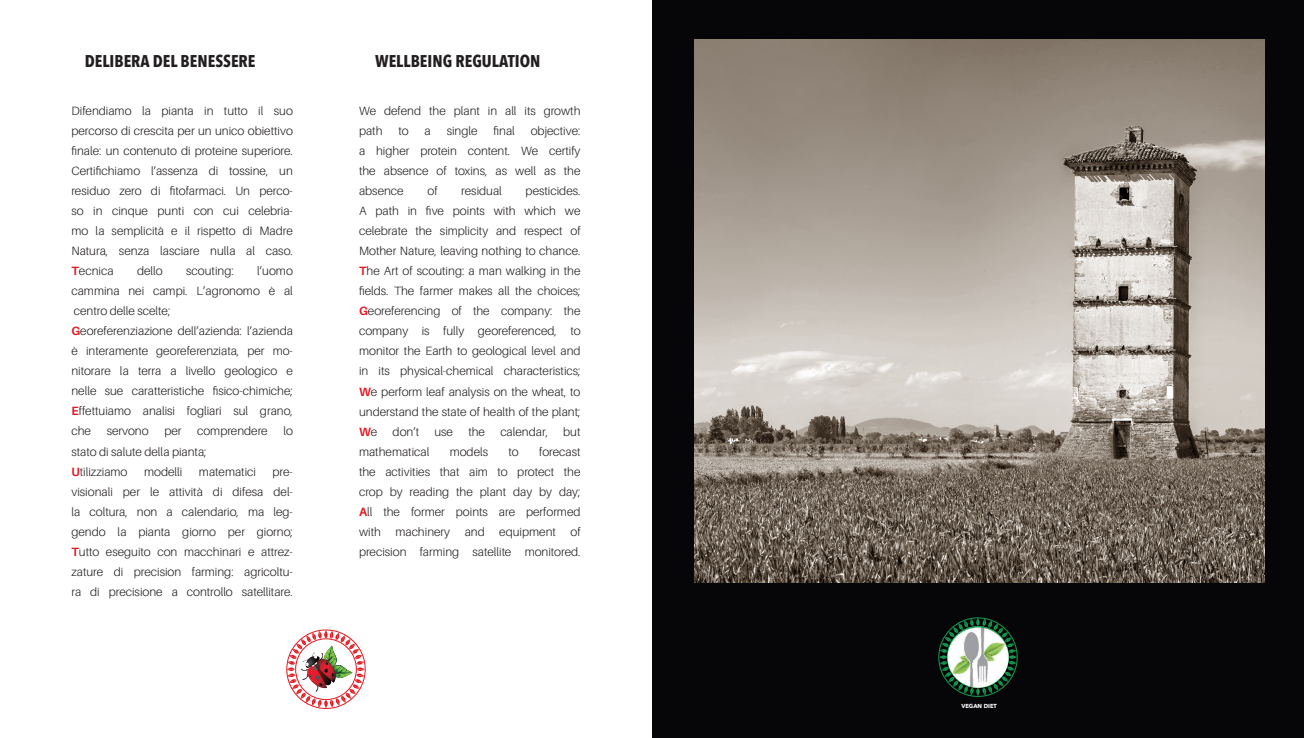
<style>
.page{position:relative;width:1304px;height:738px;background:#fff}
.page>*{position:absolute;margin:0;border:0;box-sizing:border-box;transform-origin:0 0}
.t1{font:700 17px "Avenir Next Condensed";color:#231f20}
.t2{font:300 12px/20px "Aileron";color:#231f20;text-align:justify}
.t3{font:700 5.8px "Avenir Next";color:#fff}
.s1{font-weight:700;color:#e21a21}
</style>
<div class="page">
<div style="left:652px;top:0;width:652px;height:737px;background:#060608"></div>
<img style="left:694px;top:39px;width:570px;height:542px">
<svg style="left:287px;top:630px;width:78px;height:77px"></svg>
<svg style="left:938px;top:617px;width:80px;height:79px"></svg>
<img style="left:947px;top:625px;width:62px;height:62px;border-radius:31px">
<h1 class="t1" style="left:85px;top:50px;width:172px">DELIBERA DEL BENESSERE</h1>
<h1 class="t1" style="left:375px;top:50px;width:167px">WELLBEING REGULATION</h1>
<p class="t2" style="left:71px;top:101px;width:223px">Difendiamo la pianta in tutto il suo percorso di crescita per un unico obiettivo finale: un contenuto di proteine superiore.<br>Certifichiamo l’assenza di tossine, un residuo zero di fitofarmaci. Un perco&shy;so in cinque punti con cui celebria&shy;mo la semplicità e il rispetto di Madre Natura, senza lasciare nulla al caso.<br><span class="s1">T</span>ecnica</p>
<p class="t2" style="left:71px;top:261px;width:223px;text-align:left;text-indent:186px">l’uomo cammina nei campi. L’agronomo è al centro delle scelte;<br><span class="s1">G</span>eoreferenziazione dell’azienda: l’azienda è interamente georeferenziata, per mo&shy;nitorare la terra a livello geologico e nelle sue caratteristiche fisico-chimiche;<br><span class="s1">E</span>ffettuiamo analisi fogliari sul grano, che</p>
<p class="t2" style="left:137px;top:261px;width:27px">dello</p>
<p class="t2" style="left:186px;top:261px;width:49px">scouting:</p>
<p class="t2" style="left:107px;top:421px;width:44px">servono</p>
<p class="t2" style="left:164px;top:421px;width:19px">per</p>
<p class="t2" style="left:197px;top:421px;width:72px">comprendere</p>
<p class="t2" style="left:283px;top:421px;width:11px">lo</p>
<p class="t2" style="left:71px;top:441px;width:137px">stato di salute della pianta;<br><span class="s1">U</span>tilizziamo</p>
<p class="t2" style="left:144px;top:461px;width:40px">modelli</p>
<p class="t2" style="left:199px;top:461px;width:59px">matematici</p>
<p class="t2" style="left:71px;top:461px;width:223px;text-indent:201px">pre&shy;visionali per le attività di difesa del&shy;la coltura, non a calendario, ma leg&shy;gendo la pianta giorno per giorno; <span class="s1">T</span>utto eseguito con macchinari e attrez&shy;zature di precision farming: agricoltu&shy;ra di precisione a controllo satellitare.</p>
<p class="t2" style="left:359px;top:101px;width:223px">We defend the plant in all its growth path</p>
<p class="t2" style="left:398px;top:121px;width:12px">to</p>
<p class="t2" style="left:425px;top:121px;width:8px">a</p>
<p class="t2" style="left:447px;top:121px;width:32px">single</p>
<p class="t2" style="left:493px;top:121px;width:23px">final</p>
<p class="t2" style="left:359px;top:121px;width:223px;text-indent:172px">objective: a higher protein content. We certify the absence of toxins, as well as the absence</p>
<p class="t2" style="left:427px;top:181px;width:12px">of</p>
<p class="t2" style="left:461px;top:181px;width:42px">residual</p>
<p class="t2" style="left:359px;top:181px;width:223px;text-indent:167px">pesticides.<br>A path in five points with which we celebrate the simplicity and respect of Mother Nature, leaving nothing to chance.<br><span class="s1">T</span>he Art of scouting: a man walking in the fields. The farmer makes all the choices; <span class="s1">G</span>eoreferencing of the company: the company is fully georeferenced, to monitor the Earth to geological level and in its physical-chemical characteristics; <span class="s1">W</span>e perform leaf analysis on the wheat, to understand the state of health of the plant; <span class="s1">W</span>e</p>
<p class="t2" style="left:393px;top:421px;width:28px">don’t</p>
<p class="t2" style="left:434px;top:421px;width:20px">use</p>
<p class="t2" style="left:468px;top:421px;width:18px">the</p>
<p class="t2" style="left:500px;top:421px;width:49px">calendar,</p>
<p class="t2" style="left:563px;top:421px;width:19px">but</p>
<p class="t2" style="left:359px;top:441px;width:72px">mathematical</p>
<p class="t2" style="left:450px;top:441px;width:40px">models</p>
<p class="t2" style="left:509px;top:441px;width:12px">to</p>
<p class="t2" style="left:359px;top:441px;width:223px;text-indent:180px">forecast the activities that aim to protect the crop by reading the plant day by day; <span class="s1">A</span>ll the former points are performed with machinery and equipment of precision farming satellite monitored.</p>
<p class="t3" style="left:961px;top:700px;width:37px">VEGAN DIET</p>
</div>
